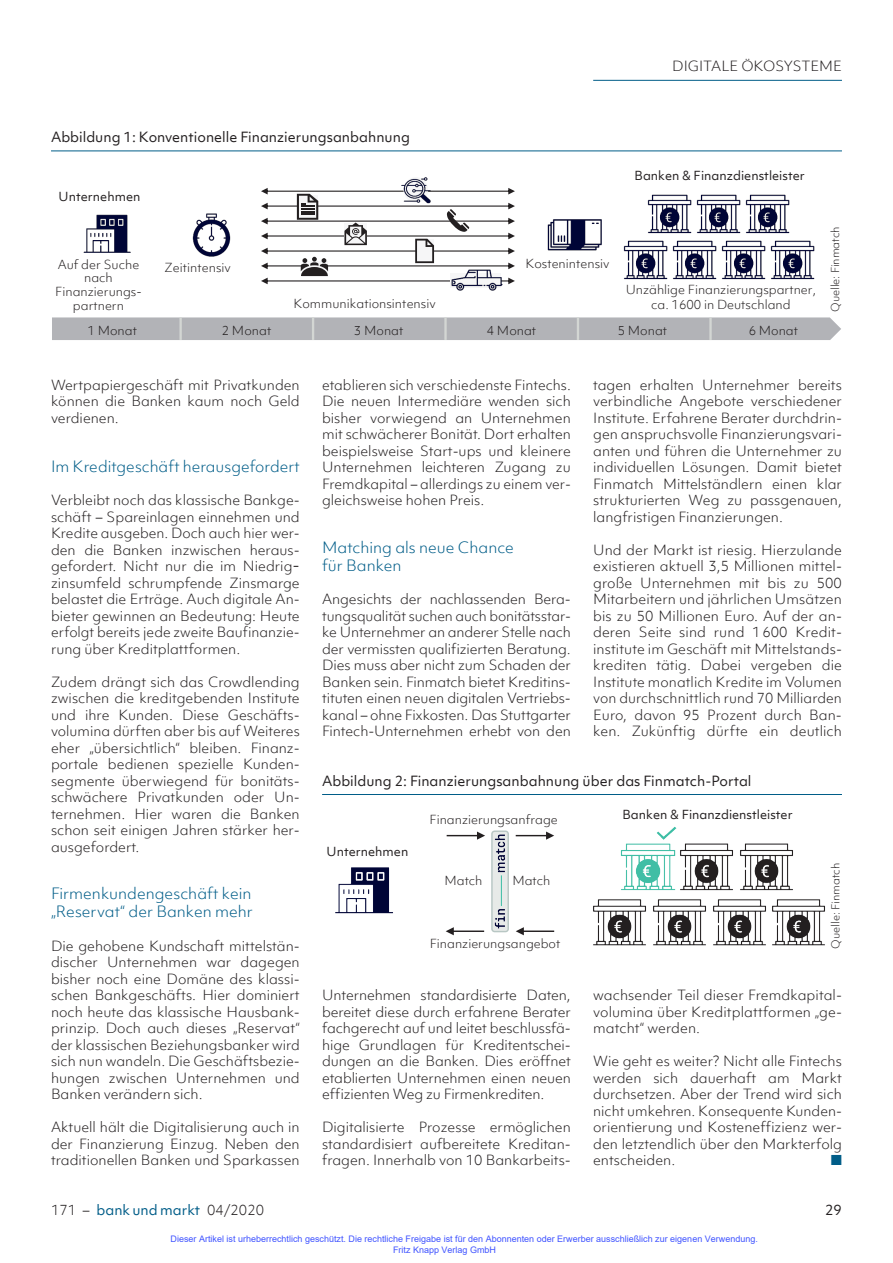
<style>
.page{position:relative;width:893px;height:1263px;background:#fff}
.page>*{position:absolute;margin:0;border:0;box-sizing:border-box;transform-origin:0 0}
.t1{font:300 15px/18px "Objektiv Mk 1";color:#005d88}
.t2{font:300 13.5px/16.5px "Objektiv Mk 1";color:#231f20;text-align:justify}
.t3{font:13.5px "Objektiv Mk 1";color:#231f20}
.t4{font:13.5px "Objektiv Mk 1";color:#005d88}
.t5{font:13.5px "European Pi Three";color:#005d88}
.t6{font:300 12px/13.8px "Objektiv Mk 1";color:#231f20;text-align:center}
.t7{font:12px "Objektiv Mk 1";color:#231f20}
.t8{font:300 10.5px "Objektiv Mk 1";color:#231f20}
.t9{font:9px/10.8px "Arial";color:#4054ff}
.s1{font-weight:300;color:#231f20}
</style>
<div class="page">
<hr style="left:593px;top:80px;width:249px;height:1px;background:#005d88">
<hr style="left:51px;top:151px;width:791px;height:1px;background:#005d88">
<img style="left:83px;top:214px;width:48px;height:39px">
<img style="left:623px;top:240px;width:41px;height:40px">
<img style="left:664px;top:244px;width:49px;height:36px">
<img style="left:713px;top:244px;width:49px;height:36px">
<img style="left:762px;top:240px;width:53px;height:40px">
<img style="left:639px;top:194px;width:49px;height:50px">
<img style="left:688px;top:194px;width:49px;height:50px">
<img style="left:737px;top:194px;width:60px;height:50px">
<img style="left:192px;top:213px;width:39px;height:44px">
<img style="left:547px;top:219px;width:55px;height:32px">
<svg style="left:261px;top:188px;width:254px;height:96px"></svg>
<img style="left:385px;top:177px;width:54px;height:38px">
<img style="left:445px;top:249px;width:63px;height:42px">
<div style="left:52px;top:317px;width:789px;height:23px;background:#b2b3b7"></div>
<hr style="left:179px;top:317px;width:3px;height:23px;background:#d3d6d3">
<hr style="left:312px;top:317px;width:2px;height:23px;background:#d3d6d3">
<hr style="left:444px;top:317px;width:3px;height:23px;background:#d3d6d3">
<hr style="left:577px;top:317px;width:2px;height:23px;background:#d3d6d3">
<hr style="left:709px;top:317px;width:3px;height:23px;background:#d3d6d3">
<hr style="left:322px;top:794px;width:520px;height:1px;background:#005d88">
<img style="left:335px;top:867px;width:58px;height:47px">
<img style="left:593px;top:899px;width:49px;height:47px">
<img style="left:642px;top:904px;width:60px;height:42px">
<hr style="left:447px;top:835px;width:31px;height:1px;background:#231f20">
<svg style="left:477px;top:831px;width:8px;height:9px"></svg>
<hr style="left:516px;top:835px;width:31px;height:1px;background:#231f20">
<svg style="left:546px;top:831px;width:8px;height:9px"></svg>
<hr style="left:522px;top:930px;width:32px;height:2px;background:#231f20">
<svg style="left:516px;top:927px;width:8px;height:8px"></svg>
<hr style="left:452px;top:930px;width:32px;height:2px;background:#231f20">
<svg style="left:446px;top:927px;width:8px;height:8px"></svg>
<div style="left:492px;top:831px;width:16px;height:100px;background:#e7eae8;border-radius:3px"></div>
<div style="left:491px;top:830px;width:18px;height:102px;border:1px solid #b8c7c4;border-radius:3px"></div>
<img style="left:494px;top:834px;width:11px;height:94px">
<img style="left:609px;top:843px;width:76px;height:62px">
<img style="left:657px;top:826px;width:19px;height:14px">
<img style="left:670px;top:830px;width:60px;height:74px">
<img style="left:702px;top:885px;width:59px;height:61px">
<img style="left:761px;top:899px;width:64px;height:47px">
<img style="left:730px;top:843px;width:74px;height:61px">
<p class="t2" style="left:672px;top:58px;width:171px">DIGITALE ÖKOSYSTEME</p>
<p class="t3" style="left:51px;top:128px;width:360px">Abbildung 1: Konventionelle Finanzierungsanbahnung</p>
<p class="t7" style="left:59px;top:189px;width:83px">Unternehmen</p>
<p class="t6" style="left:55px;top:257px;width:88px">Auf der Suche nach<br>Finanzierungs&shy;partnern</p>
<p class="t6" style="left:164px;top:261px;width:68px">Zeitintensiv</p>
<p class="t6" style="left:525px;top:257px;width:86px">Kostenintensiv</p>
<p class="t6" style="left:294px;top:296px;width:144px">Kommunikationsintensiv</p>
<p class="t7" style="left:635px;top:167px;width:172px">Banken &amp; Finanzdienstleister</p>
<p class="t6" style="left:626px;top:281px;width:192px;line-height:15px">Unzählige Finanzierungspartner, ca. 1600 in Deutschland</p>
<p class="t8" style="left:828px;top:312px;width:87px;rotate:-90deg">Quelle: Finmatch</p>
<p class="t6" style="left:88px;top:324px;width:51px">1 Monat</p>
<p class="t6" style="left:222px;top:324px;width:51px">2 Monat</p>
<p class="t6" style="left:354px;top:324px;width:51px">3 Monat</p>
<p class="t6" style="left:487px;top:324px;width:51px">4 Monat</p>
<p class="t6" style="left:618px;top:324px;width:51px">5 Monat</p>
<p class="t6" style="left:749px;top:324px;width:51px">6 Monat</p>
<p class="t2" style="left:51px;top:376px;width:250px">Wertpapiergeschäft mit Privatkunden können die Banken kaum noch Geld verdienen.</p>
<p class="t1" style="left:51px;top:457px;width:250px">Im Kreditgeschäft herausgefordert</p>
<p class="t2" style="left:51px;top:492px;width:250px;text-align:left">Verbleibt noch das klassische Bankge&shy;schäft – Spareinlagen einnehmen und Kredite ausgeben. Doch auch hier wer&shy;den die Banken inzwischen heraus&shy;gefordert. Nicht nur die im Niedrig&shy;zinsumfeld schrumpfende Zinsmarge belastet die Erträge. Auch digitale An&shy;bieter gewinnen an Bedeutung: Heute erfolgt bereits jede zweite Baufinanzie&shy;rung über Kreditplattformen.</p>
<p class="t2" style="left:51px;top:673px;width:250px;text-align:left">Zudem drängt sich das Crowdlending zwischen die kreditgebenden Institute und ihre Kunden. Diese Geschäfts&shy;volumina dürften aber bis auf Weiteres eher „übersichtlich“ bleiben. Finanz&shy;portale bedienen spezielle Kunden&shy;segmente überwiegend für bonitäts&shy;schwächere Privatkunden oder Un&shy;ternehmen. Hier waren die Banken schon seit einigen Jahren stärker her&shy;ausgefordert.</p>
<p class="t1" style="left:51px;top:885px;width:203px">Firmenkundengeschäft kein „Reservat“ der Banken mehr</p>
<p class="t2" style="left:51px;top:937px;width:250px">Die gehobene Kundschaft mittelstän&shy;discher Unternehmen war dagegen bisher noch eine Domäne des klassi&shy;schen Bankgeschäfts. Hier dominiert noch heute das klassische Hausbank&shy;prinzip. Doch auch dieses „Reservat“ der klassischen Beziehungsbanker wird sich nun wandeln. Die Geschäftsbezie&shy;hungen zwischen Unternehmen und Banken verändern sich.</p>
<p class="t2" style="left:51px;top:1119px;width:250px">Aktuell hält die Digitalisierung auch in der Finanzierung Einzug. Neben den traditionellen Banken und Sparkassen</p>
<p class="t2" style="left:322px;top:376px;width:250px">etablieren sich verschiedenste Fintechs.<br>Die neuen Intermediäre wenden sich bisher vorwiegend an Unternehmen mit schwächerer Bonität. Dort erhalten beispielsweise Start-ups und kleinere Unternehmen leichteren Zugang zu Fremdkapital – allerdings zu einem ver&shy;gleichsweise hohen Preis.</p>
<p class="t1" style="left:322px;top:538px;width:193px">Matching als neue Chance für Banken</p>
<p class="t2" style="left:322px;top:591px;width:250px">Angesichts der nachlassenden Bera&shy;tungsqualität suchen auch bonitätsstar&shy;ke Unternehmer an anderer Stelle nach der vermissten qualifizierten Beratung.<br>Dies muss aber nicht zum Schaden der Banken sein. Finmatch bietet Kreditins&shy;tituten einen neuen digitalen Vertriebs&shy;kanal – ohne Fixkosten. Das Stuttgarter Fintech-Unternehmen erhebt von den</p>
<p class="t2" style="left:593px;top:376px;width:250px">tagen erhalten Unternehmer bereits verbindliche Angebote verschiedener Institute. Erfahrene Berater durchdrin&shy;gen anspruchsvolle Finanzierungsvari&shy;anten und führen die Unternehmer zu individuellen Lösungen. Damit bietet Finmatch Mittelständlern einen klar strukturierten Weg zu passgenauen, langfristigen Finanzierungen.</p>
<p class="t2" style="left:593px;top:541px;width:250px;text-align:left">Und der Markt ist riesig. Hierzulande existieren aktuell 3,5 Millionen mittel&shy;große Unternehmen mit bis zu 500<br>Mitarbeitern und jährlichen Umsätzen bis zu 50 Millionen Euro. Auf der an&shy;deren Seite sind rund 1600 Kredit&shy;institute im Geschäft mit Mittelstands&shy;krediten tätig. Dabei vergeben die Institute monatlich Kredite im Volumen von durchschnittlich rund 70 Milliarden Euro, davon 95 Prozent durch Ban&shy;ken. Zukünftig dürfte ein deutlich</p>
<p class="t3" style="left:322px;top:771px;width:431px">Abbildung 2: Finanzierungsanbahnung über das Finmatch-Portal</p>
<p class="t7" style="left:327px;top:843px;width:83px">Unternehmen</p>
<p class="t6" style="left:429px;top:813px;width:130px">Finanzierungsanfrage</p>
<p class="t7" style="left:622px;top:806px;width:172px">Banken &amp; Finanzdienstleister</p>
<p class="t6" style="left:444px;top:874px;width:40px">Match</p>
<p class="t6" style="left:512px;top:874px;width:40px">Match</p>
<p class="t8" style="left:828px;top:948px;width:87px;rotate:-90deg">Quelle: Finmatch</p>
<p class="t6" style="left:430px;top:937px;width:132px">Finanzierungsangebot</p>
<p class="t2" style="left:322px;top:987px;width:250px">Unternehmen standardisierte Daten, bereitet diese durch erfahrene Berater fachgerecht auf und leitet beschlussfä&shy;hige Grundlagen für Kreditentschei&shy;dungen an die Banken. Dies eröffnet etablierten Unternehmen einen neuen effizienten Weg zu Firmenkrediten.</p>
<p class="t2" style="left:322px;top:1119px;width:250px">Digitalisierte Prozesse ermöglichen standardisiert aufbereitete Kreditan&shy;fragen. Innerhalb von 10 Bankarbeits-</p>
<p class="t2" style="left:593px;top:987px;width:250px">wachsender Teil dieser Fremdkapital&shy;volumina über Kreditplattformen „ge&shy;matcht“ werden.</p>
<p class="t2" style="left:593px;top:1053px;width:250px">Wie geht es weiter? Nicht alle Fintechs werden sich dauerhaft am Markt durchsetzen. Aber der Trend wird sich nicht umkehren. Konsequente Kunden&shy;orientierung und Kosteneffizienz wer&shy;den letztendlich über den Markterfolg entscheiden.</p>
<p class="t5" style="left:831px;top:1152px;width:13px">M</p>
<p class="t4" style="left:51px;top:1200px;width:215px"><span class="s1">171 –</span> bank und markt <span class="s1">04/2020</span></p>
<p class="t3" style="left:825px;top:1200px;width:18px">29</p>
<p class="t9" style="left:393px;top:1233px;width:366px;text-indent:-223px">Dieser Artikel ist urheberrechtlich geschützt. Die rechtliche Freigabe ist für den Abonnenten oder Erwerber ausschließlich zur eigenen Verwendung.<br>Fritz Knapp Verlag GmbH</p>
</div>
